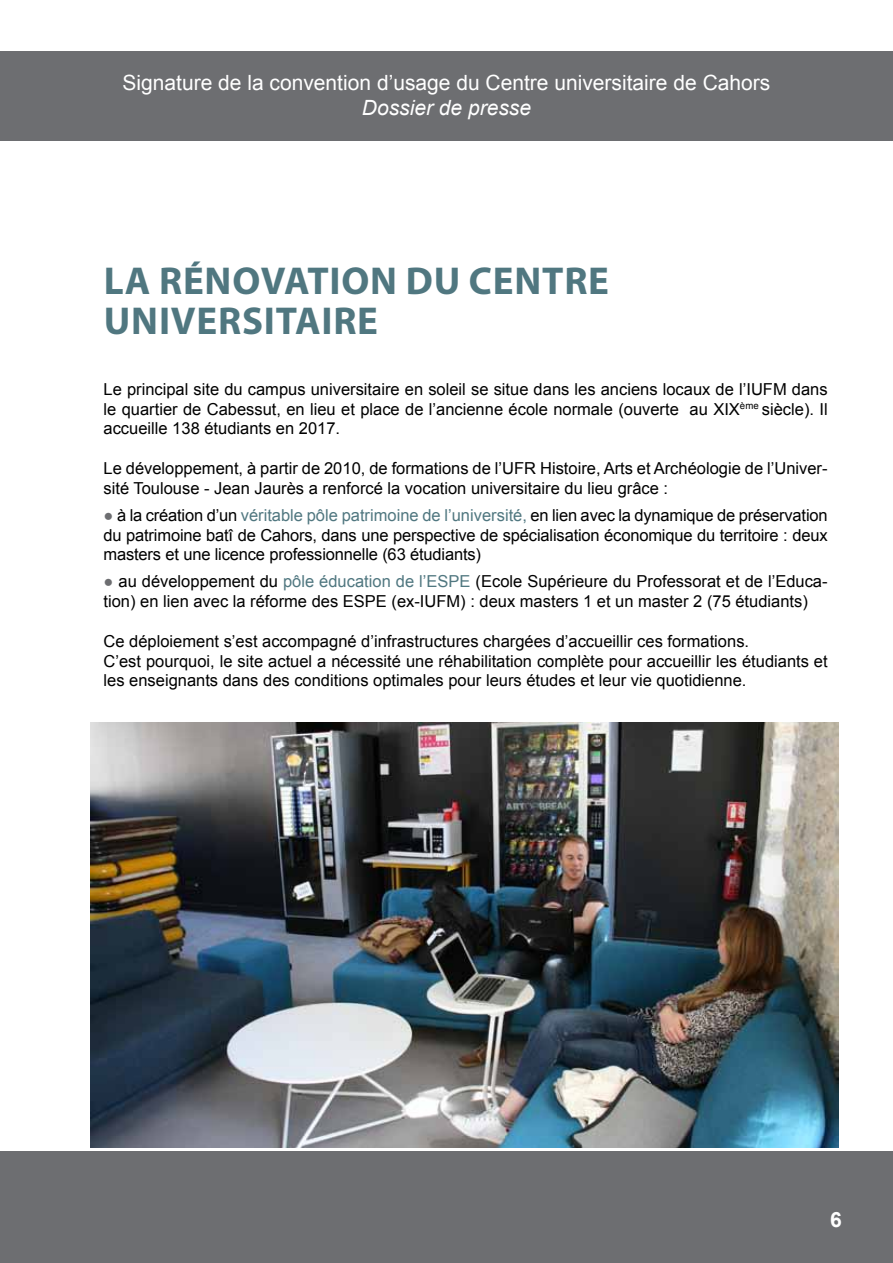
<style>
.page{position:relative;width:893px;height:1263px;background:#fff}
.page>*{position:absolute;margin:0;border:0;box-sizing:border-box;transform-origin:0 0}
.t1{font:700 39px/40.5px "Myriad Pro";letter-spacing:.02em;color:#507780}
.t2{font:21px "Arial";color:#fff}
.t3{font:italic 21px "Arial";color:#fff}
.t4{font:700 21px "Arial";color:#fff}
.t5{font:16.5px/19.8px "Arial";color:#000}
.s1{color:#6d6e71}
.s2{color:#507780}
</style>
<div class="page">
<div style="left:0;top:1152px;width:893px;height:111px;background:#6d6e71"></div>
<div style="left:0;top:51px;width:893px;height:89px;background:#6d6e71"></div>
<img style="left:91px;top:723px;width:748px;height:425px">
<p class="t2" style="left:123px;top:69px;width:649px">Signature de la convention d’usage du Centre universitaire de Cahors</p>
<p class="t3" style="left:362px;top:94px;width:171px">Dossier de presse</p>
<h1 class="t1" style="left:104px;top:259px;width:482px">LA RÉNOVATION DU CENTRE<br>UNIVERSI</h1>
<h1 class="t1" style="left:276px;top:300px;width:41px">TAIRE</h1>
<p class="t5" style="left:104px;top:379px;width:726px;text-align:justify">Le principal site du campus universitaire en soleil se situe dans les anciens locaux de l’IUFM dans le quartier de Cabessut, en lieu et place de l’ancienne école normale (ouverte au XIX<sup>ème</sup> siècle). Il accueille 138 étudiants en 2017.</p>
<p class="t5" style="left:104px;top:458px;width:726px">Le développement, à partir de 2010, de formations de l’UFR Histoire, Arts et Archéologie de l’Univer&shy;sité Toulouse - Jean Jaurès a renforcé la vocation universitaire du lieu grâce :</p>
<p class="t5" style="left:104px;top:505px;width:726px;text-align:justify"><span class="s1">●</span> à la création d’un <span class="s2">véritable pôle patrimoine de l’université,</span> en lien avec la dynamique de préservation du patrimoine batî de Cahors, dans une perspective de spécialisation économique du territoire : deux masters et une licence professionnelle (63 étudiants)</p>
<p class="t5" style="left:104px;top:572px;width:726px"><span class="s1">●</span> au développement du <span class="s2">pôle éducation de l’ESPE</span> (Ecole Supérieure du Professorat et de l’Educa&shy;tion) en lien avec la réforme des ESPE (ex-IUFM) : deux masters 1 et un master 2 (75 étudiants)</p>
<p class="t5" style="left:104px;top:631px;width:726px">Ce déploiement s’est accompagné d’infrastructures chargées d’accueillir ces formations.<br>C’est pourquoi, le site actuel a nécessité une réhabilitation complète pour accueillir les étudiants et les enseignants dans des conditions optimales pour leurs études et leur vie quotidienne.</p>
<p class="t4" style="left:830px;top:1206px;width:13px">6</p>
</div>
